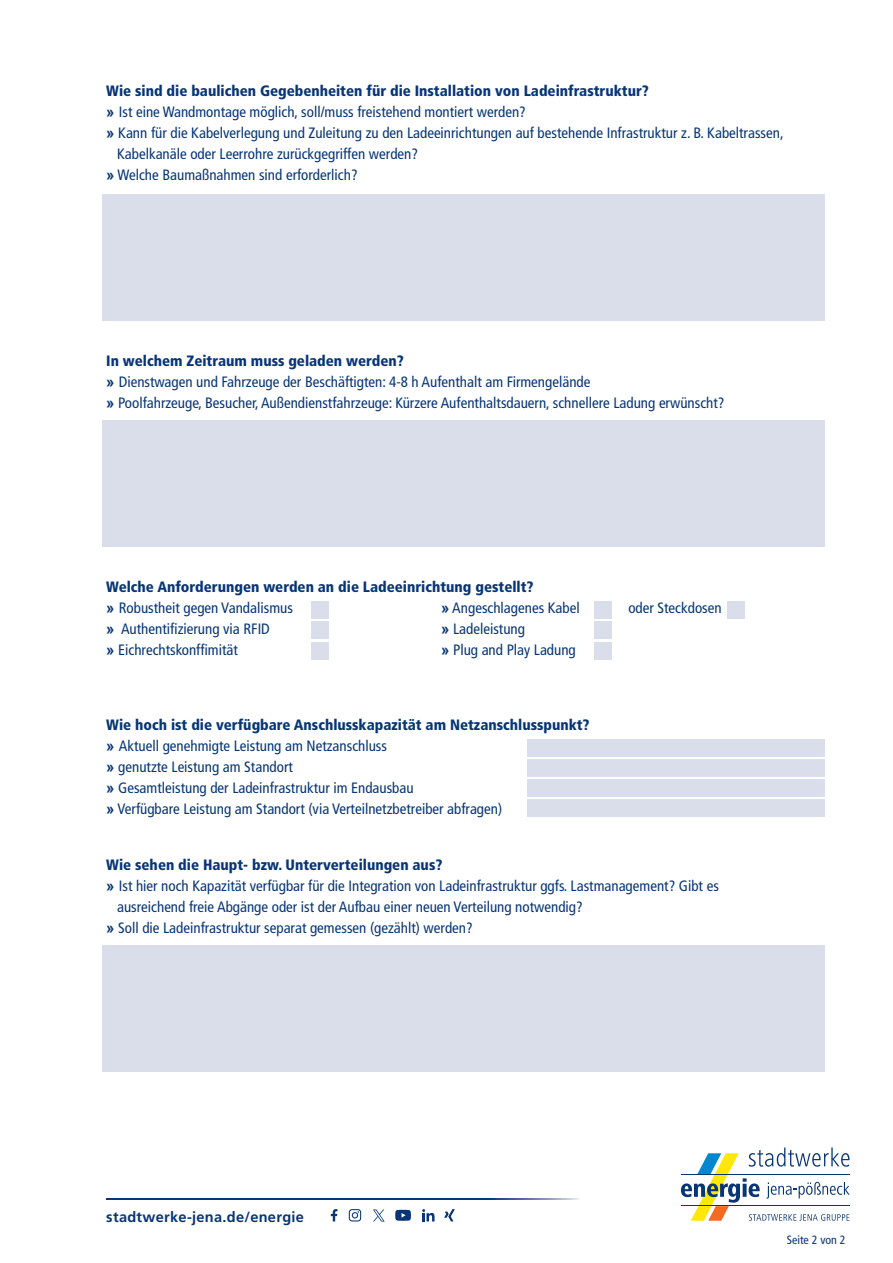
<style>
.page{position:relative;width:893px;height:1263px;background:#fff}
.page>*{position:absolute;margin:0;border:0;box-sizing:border-box;transform-origin:0 0}
.t1{font:condensed 15px/21px "Frutiger LT Std";color:#083575}
.t2{font:900 condensed 15px "Frutiger LT Std";color:#083575}
.t3{font:700 14.55px "Frutiger LT Std";letter-spacing:.02em;color:#083575}
.t4{font:condensed 12px "Frutiger LT Std";color:#083575}
.s1{font-family:"Arial";font-weight:700;font-stretch:normal}
.s2{font-weight:900}
</style>
<div class="page">
<svg style="left:681px;top:1147px;width:169px;height:74px"></svg>
<hr style="left:681px;top:1205px;width:168px;height:1px;background:#083575">
<hr style="left:681px;top:1174px;width:168px;height:1px;background:#083575">
<svg style="left:106px;top:1199px;width:473px;height:1px"></svg>
<svg style="left:373px;top:1209px;width:12px;height:12px"></svg>
<svg style="left:422px;top:1209px;width:13px;height:12px"></svg>
<svg style="left:349px;top:1209px;width:12px;height:12px"></svg>
<svg style="left:331px;top:1209px;width:6px;height:12px"></svg>
<svg style="left:444px;top:1209px;width:11px;height:12px"></svg>
<svg style="left:395px;top:1210px;width:16px;height:11px"></svg>
<div style="left:102px;top:195px;width:723px;height:126px;background:#daddea"></div>
<div style="left:102px;top:420px;width:723px;height:126px;background:#daddea"></div>
<div style="left:102px;top:945px;width:723px;height:126px;background:#daddea"></div>
<div style="left:311px;top:602px;width:17px;height:17px;background:#daddea"></div>
<div style="left:594px;top:602px;width:17px;height:17px;background:#daddea"></div>
<div style="left:728px;top:602px;width:17px;height:17px;background:#daddea"></div>
<div style="left:311px;top:622px;width:17px;height:17px;background:#daddea"></div>
<div style="left:594px;top:622px;width:17px;height:17px;background:#daddea"></div>
<div style="left:311px;top:642px;width:17px;height:17px;background:#daddea"></div>
<div style="left:594px;top:642px;width:17px;height:17px;background:#daddea"></div>
<div style="left:527px;top:739px;width:298px;height:17px;background:#daddea"></div>
<div style="left:527px;top:759px;width:298px;height:17px;background:#daddea"></div>
<div style="left:527px;top:780px;width:298px;height:17px;background:#daddea"></div>
<div style="left:527px;top:800px;width:298px;height:17px;background:#daddea"></div>
<p class="t2" style="left:106px;top:82px;width:544px">Wie sind die baulichen Gegebenheiten für die Installation von Ladeinfrastruktur?</p>
<p class="t1" style="left:106px;top:102px;width:421px"><span class="s1">»</span> Ist eine Wandmontage möglich, soll/muss freistehend montiert werden?</p>
<p class="t1" style="left:106px;top:123px;width:679px"><span class="s1">»</span> Kann für die Kabelverlegung und Zuleitung zu den Ladeeinrichtungen auf bestehende Infrastruktur z. B. Kabeltrassen,</p>
<p class="t1" style="left:117px;top:144px;width:302px">Kabelkanäle oder Leerrohre zurückgegriffen werden?</p>
<p class="t1" style="left:106px;top:165px;width:253px"><span class="s1">»</span> Welche Baumaßnahmen sind erforderlich?</p>
<p class="t1" style="left:106px;top:351px;width:620px"><span class="s2">In welchem Zeitraum muss geladen werden?<br></span><span class="s1">»</span> Dienstwagen und Fahrzeuge der Beschäftigten: 4-8 h Aufenthalt am Firmengelände<br><span class="s1">»</span> Poolfahrzeuge, Besucher, Außendienstfahrzeuge: Kürzere Aufenthaltsdauern, schnellere Ladung erwünscht?</p>
<p class="t1" style="left:106px;top:576px;width:429px"><span class="s2">Welche Anforderungen werden an die Ladeeinrichtung gestellt? </span><span class="s1">»</span> Robustheit gegen Vandalismus<br><span class="s1">»</span> Authentifizierung via RFID<br><span class="s1">»</span> Eichrechtskonffimität</p>
<p class="t1" style="left:441px;top:597px;width:140px"><span class="s1">»</span> Angeschlagenes Kabel</p>
<p class="t1" style="left:628px;top:597px;width:95px">oder Steckdosen</p>
<p class="t1" style="left:441px;top:618px;width:136px"><span class="s1">»</span> Ladeleistung<br><span class="s1">»</span> Plug and Play Ladung</p>
<p class="t1" style="left:106px;top:714px;width:485px"><span class="s2">Wie hoch ist die verfügbare Anschlusskapazität am Netzanschlusspunkt? </span><span class="s1">»</span> Aktuell genehmigte Leistung am Netzanschluss<br><span class="s1">»</span> genutzte Leistung am Standort<br><span class="s1">»</span> Gesamtleistung der Ladeinfrastruktur im Endausbau<br><span class="s1">»</span> Verfügbare Leistung am Standort (via Verteilnetzbetreiber abfragen)</p>
<p class="t2" style="left:106px;top:856px;width:337px">Wie sehen die Haupt- bzw. Unterverteilungen aus?</p>
<p class="t1" style="left:106px;top:875px;width:614px"><span class="s1">»</span> Ist hier noch Kapazität verfügbar für die Integration von Ladeinfrastruktur ggfs. Lastmanagement? Gibt es</p>
<p class="t1" style="left:117px;top:896px;width:467px">ausreichend freie Abgänge oder ist der Aufbau einer neuen Verteilung notwendig?</p>
<p class="t1" style="left:106px;top:917px;width:368px"><span class="s1">»</span> Soll die Ladeinfrastruktur separat gemessen (gezählt) werden?</p>
<p class="t3" style="left:106px;top:1208px;width:199px">stadtwerke-jena.de/energie</p>
<p class="t4" style="left:787px;top:1233px;width:61px">Seite 2 von 2</p>
</div>
